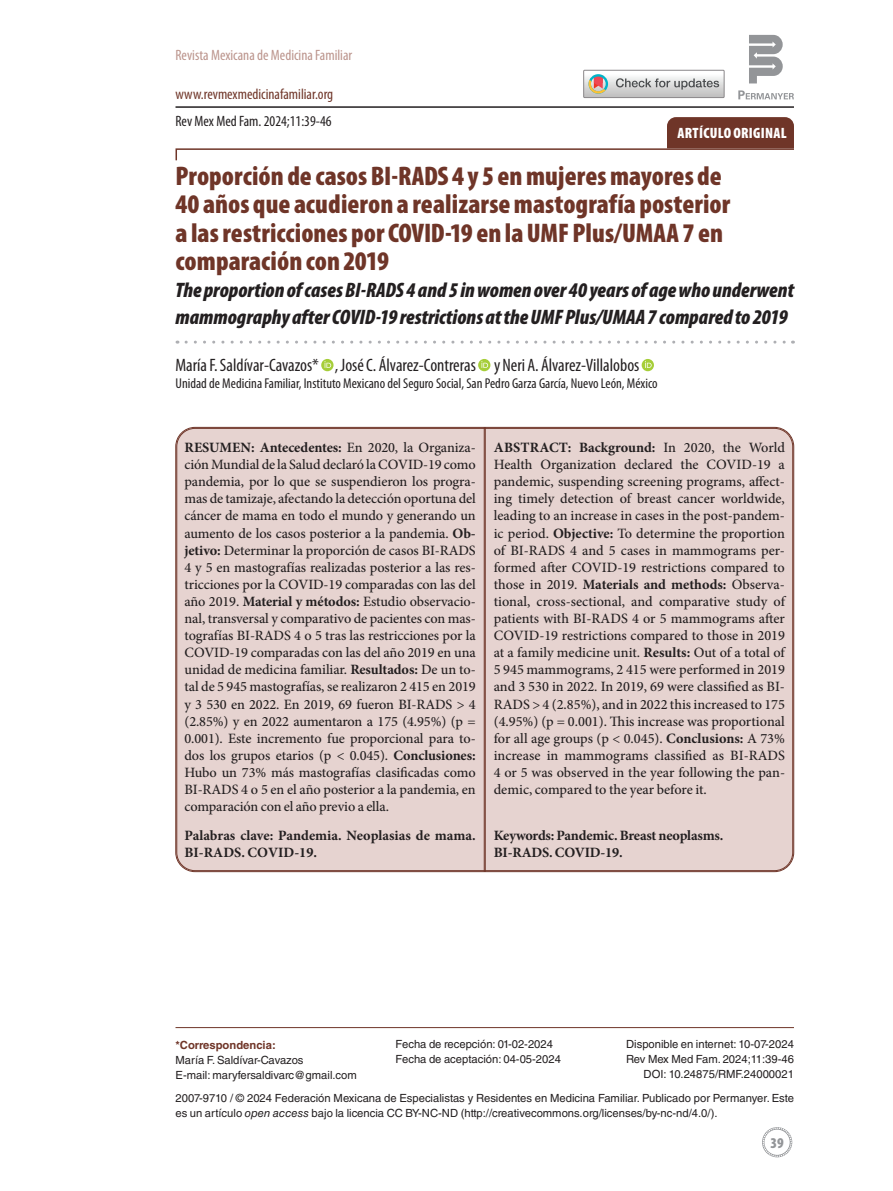
<style>
.page{position:relative;width:893px;height:1191px;background:#fff}
.page>*{position:absolute;margin:0;border:0;box-sizing:border-box;transform-origin:0 0}
.t1{font:900 condensed 27px/28.5px "Myriad Pro";color:#6f3528}
.t2{font:italic 900 condensed 21px/27px "Myriad Pro";color:#231f20}
.t3{font:condensed 18px "Myriad Pro";color:#231f20}
.t4{font:condensed 15px "Myriad Pro";color:#bb948c}
.t5{font:condensed 15px "Myriad Pro";color:#6f3528}
.t6{font:condensed 15px "Myriad Pro";color:#231f20}
.t7{font:900 condensed 15px "Myriad Pro";letter-spacing:.02em;color:#fff}
.t8{font:900 condensed 15px "Myriad Pro";color:#939598}
.t9{font:500 14.25px/17.1px "Minion Pro";letter-spacing:-.01em;color:#231f20;text-align:justify}
.t10{font:700 14.25px/17.1px "Minion Pro";letter-spacing:-.005em;color:#231f20}
.t11{font:condensed 14.25px "Myriad Pro";color:#231f20}
.t12{font:11.25px/15px "Helvetica LT Std";color:#231f20}
.t13{font:700 11.25px "Helvetica LT Std";color:#6f3528}
.s1{font-weight:700}
.s2{font-style:italic}
</style>
<div class="page">
<svg style="left:762px;top:1127px;width:30px;height:30px"></svg>
<svg style="left:749px;top:35px;width:34px;height:48px"></svg>
<svg style="left:738px;top:90px;width:56px;height:9px"></svg>
<hr style="left:175px;top:106px;width:619px;height:2px;background:#231f20">
<div style="left:177px;top:428px;width:616px;height:442px;background:#e6d3d0;border-radius:18px"></div>
<hr style="left:485px;top:427px;width:1px;height:445px;background:#6f3528">
<hr style="left:484px;top:427px;width:1px;height:445px;background:#6f3528">
<svg style="left:584px;top:70px;width:140px;height:28px"></svg>
<svg style="left:186px;top:340px;width:607px;height:3px"></svg>
<svg style="left:321px;top:359px;width:13px;height:12px"></svg>
<svg style="left:324px;top:361px;width:7px;height:7px"></svg>
<div style="left:478px;top:359px;width:12px;height:12px;background:#a6ce39;border-radius:50%"></div>
<svg style="left:481px;top:361px;width:7px;height:7px"></svg>
<div style="left:642px;top:359px;width:12px;height:12px;background:#a6ce39;border-radius:50%"></div>
<svg style="left:645px;top:361px;width:7px;height:7px"></svg>
<svg style="left:175px;top:117px;width:619px;height:44px"></svg>
<hr style="left:176px;top:1027px;width:618px;height:1px;background:#6f3528">
<p class="t4" style="left:176px;top:46px;width:178px">Revista Mexicana de Medicina Familiar</p>
<p class="t5" style="left:176px;top:85px;width:159px">www.revmexmedicinafamiliar.org</p>
<p class="t6" style="left:175px;top:112px;width:158px">Rev Mex Med Fam. 2024;11:39-46</p>
<p class="t7" style="left:678px;top:125px;width:111px">ARTÍCULO ORIGINAL</p>
<h1 class="t1" style="left:176px;top:162px;width:556px">Proporción de casos BI-RADS 4 y 5 en mujeres mayores de 40 años que acudieron a realizarse mastografía posterior a las restricciones por COVID-19 en la UMF Plus/UMAA 7 en comparación con 2019</h1>
<h2 class="t2" style="left:176px;top:277px;width:620px">The proportion of cases BI-RADS 4 and 5 in women over 40 years of age who underwent mammography after COVID-19 restrictions at the UMF Plus/UMAA 7 compared to 2019</h2>
<p class="t3" style="left:176px;top:354px;width:465px">María F. Saldívar-Cavazos* , José C. Álvarez-Contreras y Neri A. Álvarez-Villalobos</p>
<p class="t11" style="left:176px;top:375px;width:484px">Unidad de Medicina Familiar, Instituto Mexicano del Seguro Social, San Pedro Garza García, Nuevo León, México</p>
<p class="t9" style="left:184px;top:439px;width:293px"><span class="s1">RESUMEN: Antecedentes:</span> En 2020, la Organiza&shy;ción Mundial de la Salud declaró la COVID-19 como pandemia, por lo que se suspendieron los progra&shy;mas de tamizaje, afectando la detección oportuna del cáncer de mama en todo el mundo y generando un aumento de los casos posterior a la pandemia. <span class="s1">Ob&shy;jetivo:</span> Determinar la proporción de casos BI-RADS 4 y 5 en mastografías realizadas posterior a las res&shy;tricciones por la COVID-19 comparadas con las del año 2019. <span class="s1">Material y métodos:</span> Estudio observacio&shy;nal, transversal y comparativo de pacientes con mas&shy;tografías BI-RADS 4 o 5 tras las restricciones por la COVID-19 comparadas con las del año 2019 en una unidad de medicina familiar. <span class="s1">Resultados:</span> De un to&shy;tal de 5 945 mastografías, se realizaron 2 415 en 2019 y 3 530 en 2022. En 2019, 69 fueron BI-RADS &gt; 4 (2.85%) y en 2022 aumentaron a 175 (4.95%) (p = 0.001). Este incremento fue proporcional para to&shy;dos los grupos etarios (p &lt; 0.045). <span class="s1">Conclusiones:<br></span>Hubo un 73% más mastografías clasificadas como BI-RADS 4 o 5 en el año posterior a la pandemia, en comparación con el año previo a ella.</p>
<p class="t10" style="left:184px;top:827px;width:293px">Palabras clave: Pandemia. Neoplasias de mama.<br>BI-RADS. COVID-19.</p>
<p class="t9" style="left:494px;top:439px;width:293px"><span class="s1">ABSTRACT: Background:</span> In 2020, the World Health Organization declared the COVID-19 a pandemic, suspending screening programs, affect&shy;ing timely detection of breast cancer worldwide, leading to an increase in cases in the post-pandem&shy;ic period. <span class="s1">Objective:</span> To determine the proportion of BI-RADS 4 and 5 cases in mammograms per&shy;formed after COVID-19 restrictions compared to those in 2019. <span class="s1">Materials and methods:</span> Observa&shy;tional, cross-sectional, and comparative study of patients with BI-RADS 4 or 5 mammograms after COVID-19 restrictions compared to those in 2019 at a family medicine unit. <span class="s1">Results:</span> Out of a total of 5 945 mammograms, 2 415 were performed in 2019 and 3 530 in 2022. In 2019, 69 were classified as BI-RADS &gt; 4 (2.85%), and in 2022 this increased to 175 (4.95%) (p = 0.001). This increase was proportional for all age groups (p &lt; 0.045). <span class="s1">Conclusions:</span> A 73% increase in mammograms classified as BI-RADS 4 or 5 was observed in the year following the pan&shy;demic, compared to the year before it.</p>
<p class="t10" style="left:494px;top:827px;width:231px">Keywords: Pandemic. Breast neoplasms.<br>BI-RADS. COVID-19.</p>
<p class="t12" style="left:396px;top:1036px;width:167px">Fecha de recepción: 01-02-2024<br>Fecha de aceptación: 04-05-2024</p>
<p class="t12" style="left:176px;top:1091px;width:620px">2007-9710 / © 2024 Federación Mexicana de Especialistas y Residentes en Medicina Familiar. Publicado por Permanyer. Este es un artículo <span class="s2">open access</span> bajo la licencia CC BY-NC-ND (http://creativecommons.org/licenses/by-nc-nd/4.0/).</p>
<p class="t12" style="left:626px;top:1036px;width:169px;text-align:right">Disponible en internet: 10-07-2024<br>Rev Mex Med Fam. 2024;11:39-46<br>DOI: 10.24875/RMF.24000021</p>
<p class="t13" style="left:176px;top:1038px;width:102px">*Correspondencia:</p>
<p class="t12" style="left:176px;top:1052px;width:183px">María F. Saldívar-Cavazos<br>E-mail: maryfersaldivarc@gmail.com</p>
<p class="t8" style="left:770px;top:1134px;width:15px">39</p>
</div>
